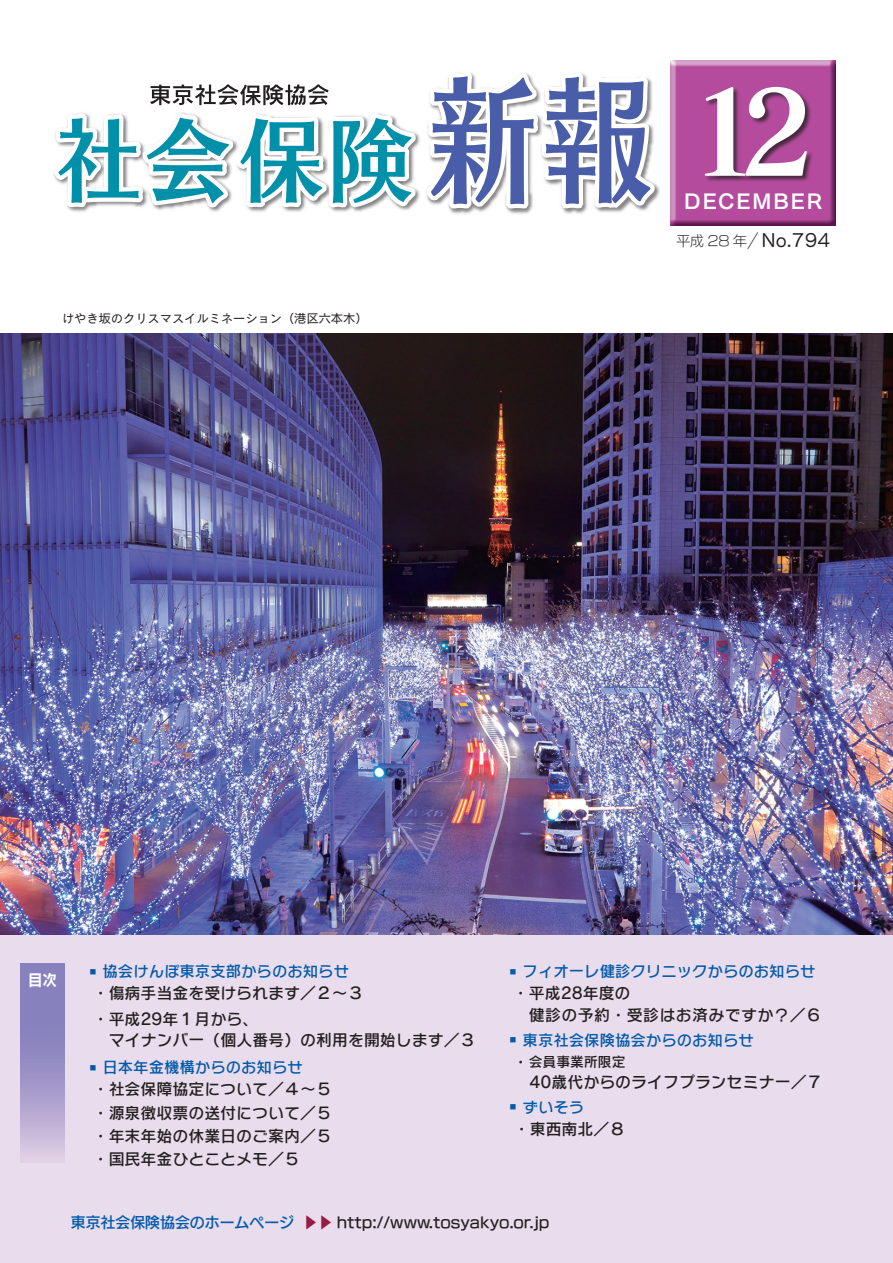
<style>
.page{position:relative;width:893px;height:1263px;background:#fff}
.page>*{position:absolute;margin:0;border:0;box-sizing:border-box;transform-origin:0 0}
.t1{font:117px "Matisse V Pro B";color:#fff}
.t2{font:20.25px "New Cezanne Pro DB";letter-spacing:.1em;color:#fff}
.t3{font:18px "New Cezanne Pro M";color:#231f20}
.t4{font:15.9px/23.4px "Rodin NTLG Pro DB";color:#231f20}
.t5{font:15.9px/21.3px "Rodin NTLG Pro DB";letter-spacing:.025em;color:#231f20}
.t6{font:15.9px "Rodin NTLG Pro B";color:#fff;scale:.9 1}
.t7{font:15.45px "Rodin NTLG Pro DB";color:#015aaa}
.t8{font:14.85px "New Rodin Pro DB";color:#231f20}
.t9{font:13.8px "Rodin NTLG Pro DB";color:#231f20}
.t10{font:12.15px "New Cezanne Pro M";color:#231f20}
.s1{font-family:"New Rodin Pro L";font-size:13.8px}
.s2{font-family:"New Rodin Pro L";font-size:19.2px}
.s3{font-size:19.2px}
.s4{font-size:15.9px}
.s5{color:#015aaa}
.s6{color:#971b44}
</style>
<div class="page">
<img style="left:0;top:333px;width:893px;height:602px">
<img style="left:671px;top:61px;width:164px;height:165px">
<div style="left:0;top:935px;width:893px;height:328px;background:#e9dcec"></div>
<svg style="left:21px;top:964px;width:43px;height:198px;background:#a197c8"></svg>
<div style="left:705px;top:87px;width:109px;height:95px;background:#231f20;opacity:.75"></div>
<svg style="left:54px;top:72px;width:605px;height:142px"></svg>
<h1 class="t1" style="left:686px;top:57px;width:132px">12</h1>
<p class="t2" style="left:684px;top:184px;width:139px">DECEMBER</p>
<p class="t10" style="left:62px;top:308px;width:307px">けやき坂のクリスマスイルミネーション（港区六本木）</p>
<p class="t3" style="left:676px;top:224px;width:155px"><span class="s1">平成 28 年</span><span class="s2">／</span> No.794</p>
<p class="t6" style="left:28px;top:970px;width:33px">目次</p>
<p class="t7" style="left:83px;top:961px;width:267px"><span class="s3">▪</span>協会けんぽ東京支部からのお知らせ</p>
<p class="t4" style="left:93px;top:980px;width:273px;line-height:25.5px">・傷病手当金を受けられます／２～３・平成29年１月から、</p>
<p class="t4" style="left:109px;top:1028px;width:368px">マイナンバー（個人番号）の利用を開始します／３</p>
<p class="t7" style="left:83px;top:1057px;width:221px"><span class="s3">▪</span>日本年金機構からのお知らせ</p>
<p class="t4" style="left:93px;top:1077px;width:241px;text-align:justify">・社会保障協定について／４～５・源泉徴収票の送付について／５・年末年始の休業日のご案内／５・国民年金ひとことメモ／５</p>
<p class="t7" style="left:503px;top:961px;width:313px"><span class="s3">▪</span>フィオーレ健診クリニックからのお知らせ</p>
<p class="t5" style="left:529px;top:982px;width:294px;text-indent:-16px">・平成28年度の<br>健診の予約・受診はお済みですか？／６</p>
<p class="t7" style="left:503px;top:1029px;width:252px"><span class="s3">▪</span>東京社会保険協会からのお知らせ</p>
<p class="t9" style="left:513px;top:1053px;width:114px"><span class="s4">・</span>会員事業所限定</p>
<p class="t4" style="left:529px;top:1070px;width:295px">40歳代からのライフプランセミナー／７</p>
<p class="t7" style="left:503px;top:1096px;width:82px"><span class="s3">▪</span>ずいそう</p>
<p class="t4" style="left:514px;top:1117px;width:113px">・東西南北／８</p>
<p class="t8" style="left:71px;top:1210px;width:480px"><span class="s5">東京社会保険協会のホームページ</span> <span class="s6">▶▶</span> http://www.tosyakyo.or.jp</p>
</div>
